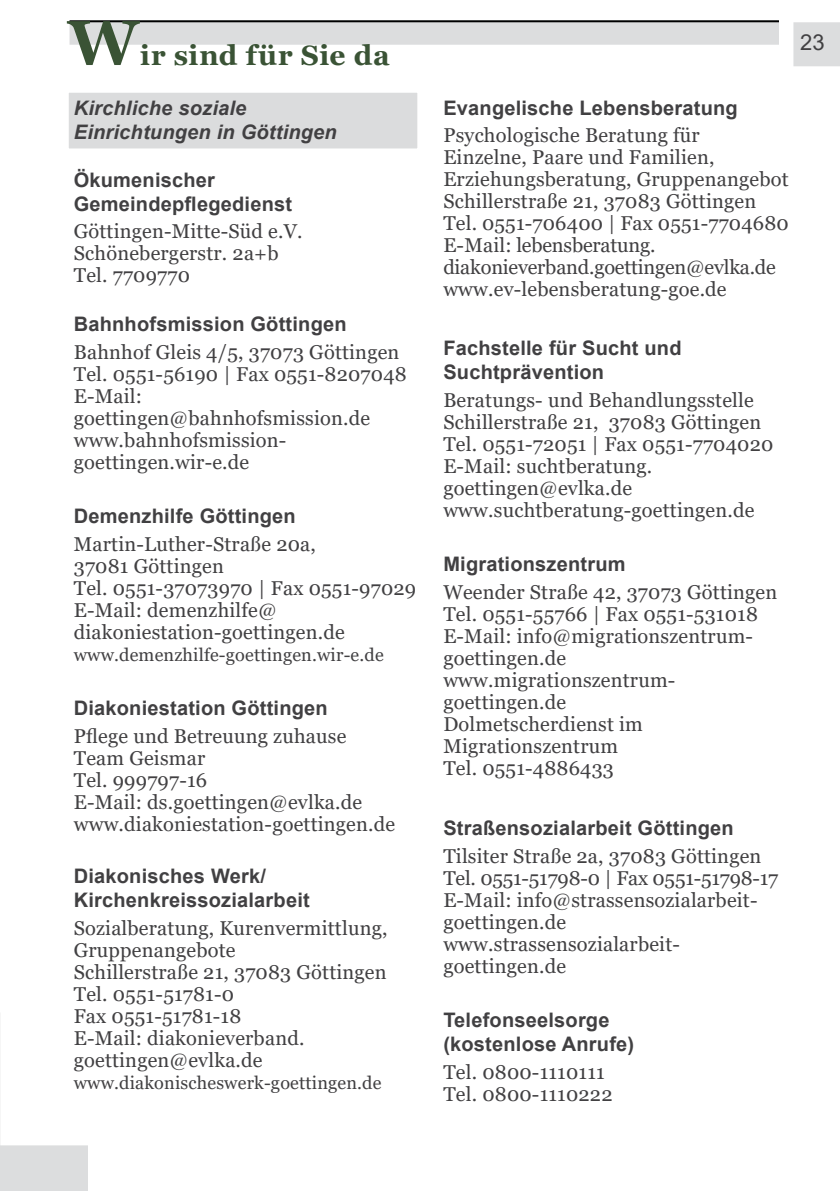
<style>
.page{position:relative;width:840px;height:1191px;background:#fff}
.page>*{position:absolute;margin:0;border:0;box-sizing:border-box;transform-origin:0 0}
.t1{font:700 62.6px "Georgia";color:#3a5335}
.t2{font:700 28px "Georgia";letter-spacing:.03em;color:#3a5335}
.t3{font:22px "Arial";color:#414042}
.t4{font:20px/22px "Georgia";letter-spacing:.01em;color:#414042}
.t5{font:700 20px/24px "Arial";letter-spacing:.01em;color:#414042}
.t6{font:italic 700 20px/24px "Arial";letter-spacing:.01em;color:#414042}
.t7{font:18px "Georgia";letter-spacing:.01em;color:#414042}
</style>
<div class="page">
<div style="left:0;top:1145px;width:88px;height:46px;background:#dcddde"></div>
<div style="left:69px;top:21px;width:709px;height:24px;background:#dcddde"></div>
<hr style="left:69px;top:20px;width:709px;height:2px;background:#000">
<div style="left:793px;top:22px;width:46px;height:44px;background:#dcddde"></div>
<div style="left:67px;top:91px;width:352px;height:59px;background:#dbdcdd;border:2px solid #fff"></div>
<h1 class="t1" style="left:68px;top:3px;width:72px">W</h1>
<h2 class="t2" style="left:140px;top:37px;width:251px">ir sind für Sie da</h2>
<p class="t6" style="left:74px;top:96px;width:264px">Kirchliche soziale<br>Einrichtungen in Göttingen</p>
<p class="t5" style="left:74px;top:168px;width:220px">Ökumenischer<br>Gemeindepflegedienst</p>
<p class="t4" style="left:74px;top:221px;width:230px">Göttingen-Mitte-Süd e.V.<br>Schönebergerstr. 2a+b<br>Tel. 7709770</p>
<p class="t5" style="left:74px;top:312px;width:274px">Bahnhofsmission Göttingen</p>
<p class="t4" style="left:74px;top:341px;width:334px">Bahnhof Gleis 4/5, 37073 Göttingen<br>Tel. 0551-56190 | Fax 0551-8207048<br>E-Mail: goettingen@bahnhofsmission.de www.bahnhofsmission&shy;goettingen.wir-e.de</p>
<p class="t5" style="left:74px;top:504px;width:223px">Demenzhilfe Göttingen</p>
<p class="t4" style="left:74px;top:533px;width:344px">Martin-Luther-Straße 20a,<br>37081 Göttingen<br>Tel. 0551-37073970 | Fax 0551-97029<br>E-Mail: demenzhilfe@ diakoniestation-goettingen.de</p>
<p class="t7" style="left:74px;top:643px;width:311px">www.demenzhilfe-goettingen.wir-e.de</p>
<p class="t5" style="left:74px;top:696px;width:255px">Diakoniestation Göttingen</p>
<p class="t4" style="left:74px;top:725px;width:323px">Pflege und Betreuung zuhause<br>Team Geismar<br>Tel. 999797-16<br>E-Mail: ds.goettingen@evlka.de www.diakoniestation-goettingen.de</p>
<p class="t5" style="left:74px;top:864px;width:237px">Diakonisches Werk/<br>Kirchenkreissozialarbeit</p>
<p class="t4" style="left:74px;top:917px;width:315px">Sozialberatung, Kurenvermittlung,<br>Gruppenangebote<br>Schillerstraße 21, 37083 Göttingen<br>Tel. 0551-51781-0<br>Fax 0551-51781-18<br>E-Mail: diakonieverband. goettingen@evlka.de</p>
<p class="t7" style="left:74px;top:1071px;width:309px">www.diakonischeswerk-goettingen.de</p>
<p class="t3" style="left:799px;top:27px;width:26px">23</p>
<p class="t5" style="left:443px;top:96px;width:296px">Evangelische Lebensberatung</p>
<p class="t4" style="left:443px;top:125px;width:347px">Psychologische Beratung für<br>Einzelne, Paare und Familien, Erziehungsberatung, Gruppenangebot Schillerstraße 21, 37083 Göttingen Tel. 0551-706400 | Fax 0551-7704680<br>E-Mail: lebensberatung. diakonieverband.goettingen@evlka.de www.ev-lebensberatung-goe.de</p>
<p class="t5" style="left:443px;top:336px;width:239px">Fachstelle für Sucht und<br>Suchtprävention</p>
<p class="t4" style="left:443px;top:389px;width:331px">Beratungs- und Behandlungsstelle<br>Schillerstraße 21, 37083 Göttingen<br>Tel. 0551-72051 | Fax 0551-7704020<br>E-Mail: suchtberatung. goettingen@evlka.de www.suchtberatung-goettingen.de</p>
<p class="t5" style="left:443px;top:552px;width:184px">Migrationszentrum</p>
<p class="t4" style="left:443px;top:581px;width:335px">Weender Straße 42, 37073 Göttingen<br>Tel. 0551-55766 | Fax 0551-531018<br>E-Mail: info@migrationszentrum&shy;goettingen.de www.migrationszentrum&shy;goettingen.de<br>Dolmetscherdienst im<br>Migrationszentrum<br>Tel. 0551-4886433</p>
<p class="t5" style="left:443px;top:816px;width:292px">Straßensozialarbeit Göttingen</p>
<p class="t4" style="left:443px;top:845px;width:336px">Tilsiter Straße 2a, 37083 Göttingen<br>Tel. 0551-51798-0 | Fax 0551-51798-17<br>E-Mail: info@strassensozialarbeit&shy;goettingen.de www.strassensozialarbeit&shy;goettingen.de</p>
<p class="t5" style="left:443px;top:1008px;width:192px">Telefonseelsorge (kostenlose Anrufe)</p>
<p class="t4" style="left:443px;top:1061px;width:171px">Tel. 0800-1110111<br>Tel. 0800-1110222</p>
</div>
